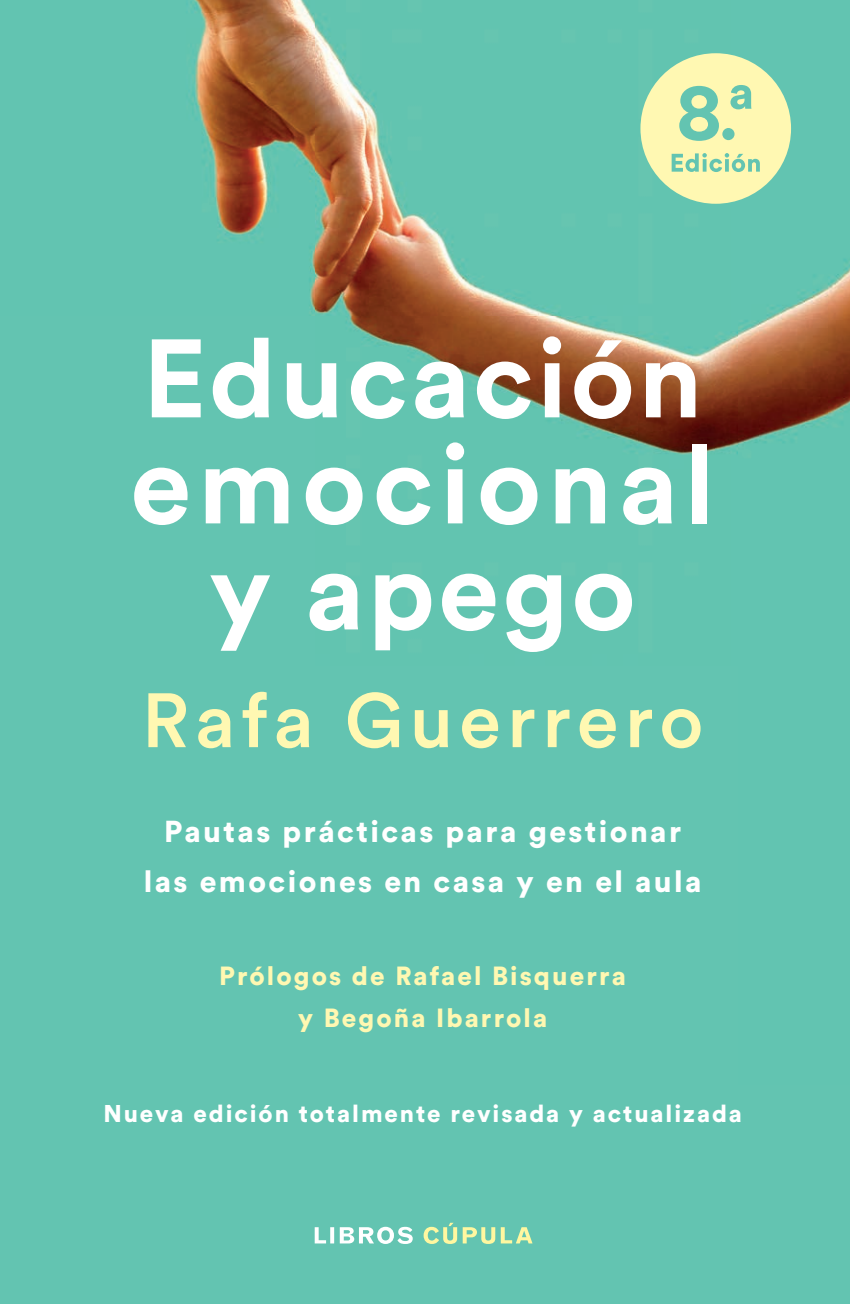
<style>
.page{position:relative;width:850px;height:1304px;background:#fff}
.page>*{position:absolute;margin:0;border:0;box-sizing:border-box;transform-origin:0 0}
.t1{font:700 110px/106px "Circular Std";letter-spacing:.03em;color:#fff;text-align:center}
.t2{font:500 76px "Circular Std";letter-spacing:.075em;color:#fff8b2}
.t3{font:900 30px/50px "Circular Std";letter-spacing:.08em;color:#fff;text-align:center}
.t4{font:900 26px/42px "Circular Std";letter-spacing:.08em;color:#fff8b2;text-align:center}
.t5{font:900 24px "Circular Std";letter-spacing:.08em;color:#fff}
</style>
<div class="page">
<img style="left:0;top:0;width:849px;height:1295px">
<svg style="left:315px;top:1227px;width:97px;height:17px"></svg>
<svg style="left:423px;top:1223px;width:109px;height:21px;background:#98d5ab"></svg>
<div style="left:640px;top:53px;width:151px;height:151px;background:#fff8b2;border-radius:50%"></div>
<svg style="left:671px;top:153px;width:88px;height:19px"></svg>
<svg style="left:679px;top:85px;width:72px;height:56px"></svg>
<h1 class="t1" style="left:130px;top:323px;width:586px">Educación emocional y apego</h1>
<h2 class="t2" style="left:142px;top:673px;width:563px">Rafa Guerrero</h2>
<p class="t3" style="left:144px;top:805px;width:559px">Pautas prácticas para gestionar las emociones en casa y en el aula</p>
<p class="t4" style="left:219px;top:955px;width:408px">Prólogos de Rafael Bisquerra y Begoña Ibarrola</p>
<p class="t5" style="left:103px;top:1097px;width:640px">Nueva edición totalmente revisada y actualizada</p>
</div>
